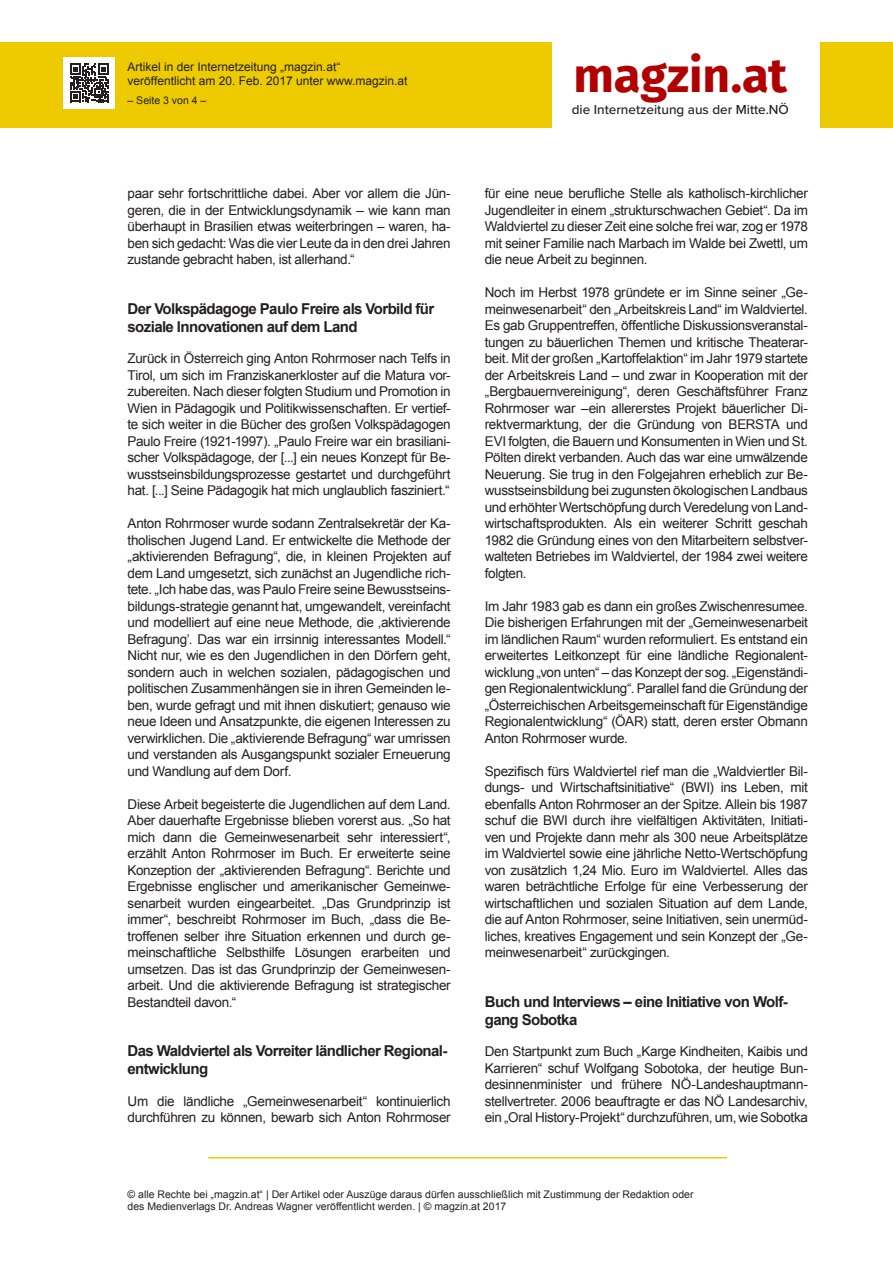
<style>
.page{position:relative;width:893px;height:1263px;background:#fff}
.page>*{position:absolute;margin:0;border:0;box-sizing:border-box;transform-origin:0 0}
.t1{font:700 48px "Fira Sans OT";color:#b20000}
.t2{font:700 15px/18px "Arial";letter-spacing:-.04em;color:#231f20}
.t3{font:13.5px/16.5px "Arial";letter-spacing:-.025em;color:#231f20;text-align:justify}
.t4{font:500 13.5px "Proxima Nova";color:#231f20}
.t5{font:12px/13.5px "Arial";color:#231f20}
.t6{font:10.5px/12px "Arial";color:#231f20}
</style>
<div class="page">
<div style="left:0;top:43px;width:893px;height:85px;background:#eecb00"></div>
<div style="left:552px;top:39px;width:268px;height:93px;background:#fff"></div>
<div style="left:64px;top:57px;width:51px;height:51px;background:#fff"></div>
<svg style="left:70px;top:64px;width:39px;height:38px"></svg>
<hr style="left:208px;top:1157px;width:519px;height:1px;background:#eecb00">
<p class="t5" style="left:128px;top:61px;width:281px">Artikel in der Internetzeitung „magzin.at“ veröffentlicht am 20. Feb. 2017 unter www.magzin.at</p>
<p class="t6" style="left:128px;top:95px;width:80px">– Seite 3 von 4 –</p>
<p class="t3" style="left:128px;top:185px;width:325px">paar sehr fortschrittliche dabei. Aber vor allem die Jün&shy;geren, die in der Entwicklungsdynamik – wie kann man überhaupt in Brasilien etwas weiterbringen – waren, ha&shy;ben sich gedacht: Was die vier Leute da in den drei Jahren zustande gebracht haben, ist allerhand.“</p>
<p class="t2" style="left:128px;top:300px;width:308px">Der Volkspädagoge Paulo Freire als Vorbild für soziale Innovationen auf dem Land</p>
<p class="t3" style="left:128px;top:350px;width:325px">Zurück in Österreich ging Anton Rohrmoser nach Telfs in Tirol, um sich im Franziskanerkloster auf die Matura vor&shy;zubereiten. Nach dieser folgten Studium und Promotion in Wien in Pädagogik und Politikwissenschaften. Er vertief&shy;te sich weiter in die Bücher des großen Volkspädagogen Paulo Freire (1921-1997). „Paulo Freire war ein brasiliani&shy;scher Volkspädagoge, der [...] ein neues Konzept für Be&shy;wusstseinsbildungsprozesse gestartet und durchgeführt hat. [...] Seine Pädagogik hat mich unglaublich fasziniert.“</p>
<p class="t3" style="left:128px;top:515px;width:325px">Anton Rohrmoser wurde sodann Zentralsekretär der Ka&shy;tholischen Jugend Land. Er entwickelte die Methode der „aktivierenden Befragung“, die, in kleinen Projekten auf dem Land umgesetzt, sich zunächst an Jugendliche rich&shy;tete. „Ich habe das, was Paulo Freire seine Bewusstseins&shy;bildungs-strategie genannt hat, umgewandelt, vereinfacht und modelliert auf eine neue Methode, die ‚aktivierende Befragung’. Das war ein irrsinnig interessantes Modell.“ Nicht nur, wie es den Jugendlichen in den Dörfern geht, sondern auch in welchen sozialen, pädagogischen und politischen Zusammenhängen sie in ihren Gemeinden le&shy;ben, wurde gefragt und mit ihnen diskutiert; genauso wie neue Ideen und Ansatzpunkte, die eigenen Interessen zu verwirklichen. Die „aktivierende Befragung“ war umrissen und verstanden als Ausgangspunkt sozialer Erneuerung und Wandlung auf dem Dorf.</p>
<p class="t3" style="left:128px;top:796px;width:325px">Diese Arbeit begeisterte die Jugendlichen auf dem Land.<br>Aber dauerhafte Ergebnisse blieben vorerst aus. „So hat mich dann die Gemeinwesenarbeit sehr interessiert“, erzählt Anton Rohrmoser im Buch. Er erweiterte seine Konzeption der „aktivierenden Befragung“. Berichte und Ergebnisse englischer und amerikanischer Gemeinwe&shy;senarbeit wurden eingearbeitet. „Das Grundprinzip ist immer“, beschreibt Rohrmoser im Buch, „dass die Be&shy;troffenen selber ihre Situation erkennen und durch ge&shy;meinschaftliche Selbsthilfe Lösungen erarbeiten und umsetzen. Das ist das Grundprinzip der Gemeinwesen&shy;arbeit. Und die aktivierende Befragung ist strategischer Bestandteil davon.“</p>
<p class="t2" style="left:128px;top:1043px;width:321px">Das Waldviertel als Vorreiter ländlicher Regional&shy;entwicklung</p>
<p class="t3" style="left:128px;top:1093px;width:325px">Um die ländliche „Gemeinwesenarbeit“ kontinuierlich durchführen zu können, bewarb sich Anton Rohrmoser</p>
<h1 class="t1" style="left:574px;top:41px;width:215px">magzin.at</h1>
<p class="t4" style="left:572px;top:101px;width:219px">die Internetzeitung aus der Mitte.NÖ</p>
<p class="t3" style="left:485px;top:185px;width:325px">für eine neue berufliche Stelle als katholisch-kirchlicher Jugendleiter in einem „strukturschwachen Gebiet“. Da im Waldviertel zu dieser Zeit eine solche frei war, zog er 1978 mit seiner Familie nach Marbach im Walde bei Zwettl, um die neue Arbeit zu beginnen.</p>
<p class="t3" style="left:485px;top:284px;width:325px">Noch im Herbst 1978 gründete er im Sinne seiner „Ge&shy;meinwesenarbeit“ den „Arbeitskreis Land“ im Waldviertel.<br>Es gab Gruppentreffen, öffentliche Diskussionsveranstal&shy;tungen zu bäuerlichen Themen und kritische Theaterar&shy;beit. Mit der großen „Kartoffelaktion“ im Jahr 1979 startete der Arbeitskreis Land – und zwar in Kooperation mit der „Bergbauernvereinigung“, deren Geschäftsführer Franz Rohrmoser war –ein allererstes Projekt bäuerlicher Di&shy;rektvermarktung, der die Gründung von BERSTA und EVI folgten, die Bauern und Konsumenten in Wien und St.<br>Pölten direkt verbanden. Auch das war eine umwälzende Neuerung. Sie trug in den Folgejahren erheblich zur Be&shy;wusstseinsbildung bei zugunsten ökologischen Landbaus und erhöhter Wertschöpfung durch Veredelung von Land&shy;wirtschaftsprodukten. Als ein weiterer Schritt geschah 1982 die Gründung eines von den Mitarbeitern selbstver&shy;walteten Betriebes im Waldviertel, der 1984 zwei weitere folgten.</p>
<p class="t3" style="left:485px;top:598px;width:325px">Im Jahr 1983 gab es dann ein großes Zwischenresumee.<br>Die bisherigen Erfahrungen mit der „Gemeinwesenarbeit im ländlichen Raum“ wurden reformuliert. Es entstand ein erweitertes Leitkonzept für eine ländliche Regionalent&shy;wicklung „von unten“ – das Konzept der sog. „Eigenständi&shy;gen Regionalentwicklung“. Parallel fand die Gründung der „Österreichischen Arbeitsgemeinschaft für Eigenständige Regionalentwicklung“ (ÖAR) statt, deren erster Obmann Anton Rohrmoser wurde.</p>
<p class="t3" style="left:485px;top:763px;width:325px">Spezifisch fürs Waldviertel rief man die „Waldviertler Bil&shy;dungs- und Wirtschaftsinitiative“ (BWI) ins Leben, mit ebenfalls Anton Rohrmoser an der Spitze. Allein bis 1987 schuf die BWI durch ihre vielfältigen Aktivitäten, Initiati&shy;ven und Projekte dann mehr als 300 neue Arbeitsplätze im Waldviertel sowie eine jährliche Netto-Wertschöpfung von zusätzlich 1,24 Mio. Euro im Waldviertel. Alles das waren beträchtliche Erfolge für eine Verbesserung der wirtschaftlichen und sozialen Situation auf dem Lande, die auf Anton Rohrmoser, seine Initiativen, sein unermüd&shy;liches, kreatives Engagement und sein Konzept der „Ge&shy;meinwesenarbeit“ zurückgingen.</p>
<p class="t2" style="left:485px;top:993px;width:305px">Buch und Interviews – eine Initiative von Wolf&shy;gang Sobotka</p>
<p class="t3" style="left:485px;top:1043px;width:325px">Den Startpunkt zum Buch „Karge Kindheiten, Kaibis und Karrieren“ schuf Wolfgang Sobotoka, der heutige Bun&shy;desinnenminister und frühere NÖ-Landeshauptmann&shy;stellvertreter. 2006 beauftragte er das NÖ Landesarchiv, ein „Oral History-Projekt“ durchzuführen, um, wie Sobotka</p>
<p class="t6" style="left:128px;top:1189px;width:568px">© alle Rechte bei „magzin.at“ | Der Artikel oder Auszüge daraus dürfen ausschließlich mit Zustimmung der Redaktion oder des Medienverlags Dr. Andreas Wagner veröffentlicht werden. | © magzin.at 2017</p>
</div>
